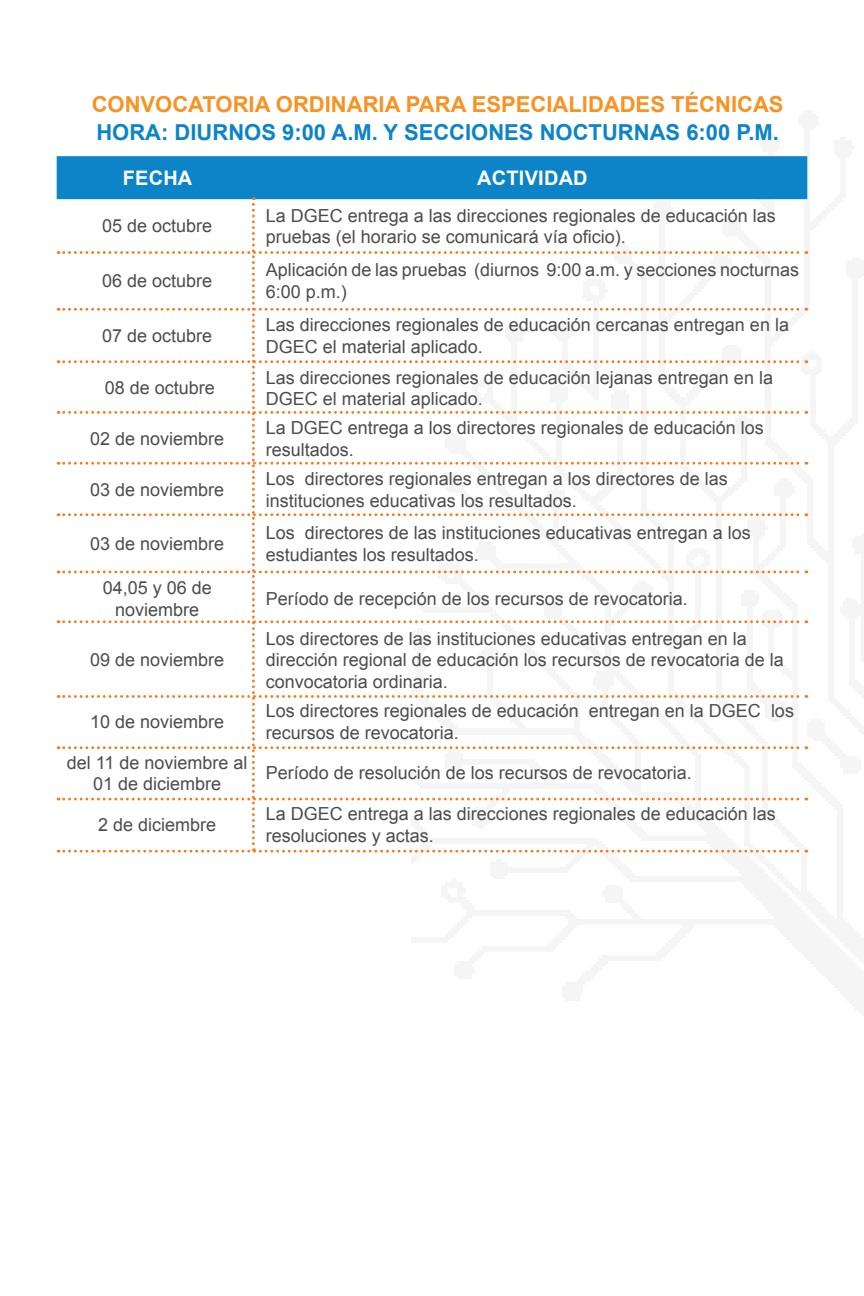
<style>
.page{position:relative;width:864px;height:1296px;background:#fff}
.page>*{position:absolute;margin:0;border:0;box-sizing:border-box;transform-origin:0 0}
.t1{font:700 22px "Arial";color:#f79324}
.t2{font:700 22px "Arial";color:#0c84c7}
.t3{font:700 20px "Arial";letter-spacing:.01em;color:#fff}
.t4{font:18px/21.6px "Arial";color:#4b4c4d}
</style>
<div class="page">
<svg style="left:57px;top:156px;width:750px;height:697px"></svg>
<p class="t1" style="left:92px;top:90px;width:693px">CONVOCATORIA ORDINARIA PARA ESPECIALIDADES TÉCNICAS</p>
<p class="t2" style="left:96px;top:118px;width:684px">HORA: DIURNOS 9:00 A.M. Y SECCIONES NOCTURNAS 6:00 P.M.</p>
<p class="t3" style="left:123px;top:165px;width:71px">FECHA</p>
<p class="t3" style="left:477px;top:165px;width:112px">ACTIVIDAD</p>
<p class="t4" style="left:102px;top:215px;width:112px">05 de octubre</p>
<p class="t4" style="left:266px;top:205px;width:512px">La DGEC entrega a las direcciones regionales de educación las pruebas (el horario se comunicará vía oficio).</p>
<p class="t4" style="left:102px;top:270px;width:112px">06 de octubre</p>
<p class="t4" style="left:266px;top:259px;width:535px">Aplicación de las pruebas (diurnos 9:00 a.m. y secciones nocturnas<br>6:00 p.m.)</p>
<p class="t4" style="left:102px;top:325px;width:112px">07 de octubre</p>
<p class="t4" style="left:266px;top:314px;width:525px">Las direcciones regionales de educación cercanas entregan en la<br>DGEC el material aplicado.</p>
<p class="t4" style="left:105px;top:377px;width:112px">08 de octubre</p>
<p class="t4" style="left:266px;top:367px;width:509px">Las direcciones regionales de educación lejanas entregan en la<br>DGEC el material aplicado.</p>
<p class="t4" style="left:90px;top:428px;width:136px">02 de noviembre</p>
<p class="t4" style="left:266px;top:417px;width:500px">La DGEC entrega a los directores regionales de educación los resultados.</p>
<p class="t4" style="left:90px;top:479px;width:136px">03 de noviembre</p>
<p class="t4" style="left:266px;top:468px;width:464px">Los directores regionales entregan a los directores de las instituciones educativas los resultados.</p>
<p class="t4" style="left:90px;top:533px;width:136px">03 de noviembre</p>
<p class="t4" style="left:266px;top:523px;width:487px">Los directores de las instituciones educativas entregan a los estudiantes los resultados.</p>
<p class="t4" style="left:103px;top:577px;width:111px;text-align:center">04,05 y 06 de noviembre</p>
<p class="t4" style="left:266px;top:588px;width:424px">Período de recepción de los recursos de revocatoria.</p>
<p class="t4" style="left:90px;top:649px;width:136px">09 de noviembre</p>
<p class="t4" style="left:266px;top:628px;width:520px">Los directores de las instituciones educativas entregan en la dirección regional de educación los recursos de revocatoria de la convocatoria ordinaria.</p>
<p class="t4" style="left:90px;top:711px;width:136px">10 de noviembre</p>
<p class="t4" style="left:266px;top:700px;width:530px">Los directores regionales de educación entregan en la DGEC los recursos de revocatoria.</p>
<p class="t4" style="left:67px;top:752px;width:182px;text-align:center">del 11 de noviembre al<br>01 de diciembre</p>
<p class="t4" style="left:266px;top:762px;width:428px">Período de resolución de los recursos de revocatoria.</p>
<p class="t4" style="left:98px;top:814px;width:120px">2 de diciembre</p>
<p class="t4" style="left:266px;top:803px;width:512px">La DGEC entrega a las direcciones regionales de educación las resoluciones y actas.</p>
</div>
